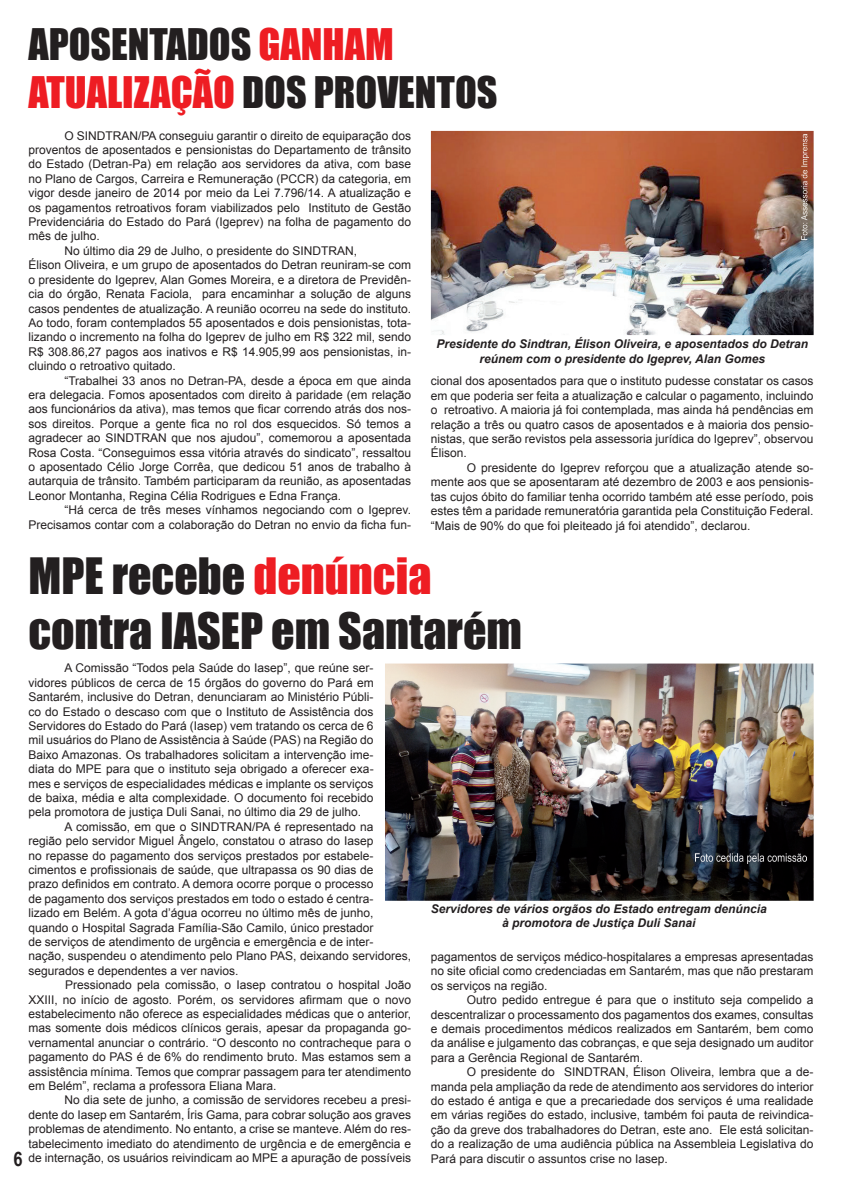
<style>
.page{position:relative;width:842px;height:1191px;background:#fff}
.page>*{position:absolute;margin:0;border:0;box-sizing:border-box;transform-origin:0 0}
.t1{font:46px/55.2px "Impact";color:#231f20}
.t2{font:40px/48px "Impact";color:#231f20}
.t3{font:700 20px "Arial Narrow";color:#231f20}
.t4{font:12px/14.4px "Arial";color:#231f20;text-align:justify}
.t5{font:italic 700 12px/14.4px "Arial";color:#231f20;text-align:center}
.s1{color:#ee1d23}
</style>
<div class="page">
<img style="left:385px;top:663px;width:429px;height:237px">
<img style="left:431px;top:131px;width:383px;height:204px">
<img style="left:695px;top:853px;width:111px;height:10px">
<img style="left:801px;top:135px;width:8px;height:105px">
<h2 class="t2" style="left:28px;top:19px;width:471px">APOSENTADOS <span class="s1">GANHAM<br>ATUALIZAÇÃO</span> DOS PROVENTOS</h2>
<p class="t4" style="left:64px;top:128px;width:348px">O SINDTRAN/PA conseguiu garantir o direito de equiparação dos</p>
<p class="t4" style="left:28px;top:143px;width:384px">proventos de aposentados e pensionistas do Departamento de trânsito</p>
<p class="t4" style="left:28px;top:157px;width:384px">do Estado (Detran-Pa) em relação aos servidores da ativa, com base</p>
<p class="t4" style="left:28px;top:172px;width:384px">no Plano de Cargos, Carreira e Remuneração (PCCR) da categoria, em</p>
<p class="t4" style="left:28px;top:186px;width:384px">vigor desde janeiro de 2014 por meio da Lei 7.796/14. A atualização e</p>
<p class="t4" style="left:28px;top:200px;width:384px">os pagamentos retroativos foram viabilizados pelo Instituto de Gestão</p>
<p class="t4" style="left:28px;top:215px;width:384px">Previdenciária do Estado do Pará (Igeprev) na folha de pagamento do</p>
<p class="t4" style="left:28px;top:229px;width:73px">mês de julho.</p>
<p class="t4" style="left:64px;top:244px;width:294px">No último dia 29 de Julho, o presidente do SINDTRAN,</p>
<p class="t4" style="left:28px;top:258px;width:384px">Élison Oliveira, e um grupo de aposentados do Detran reuniram-se com</p>
<p class="t4" style="left:28px;top:272px;width:384px">o presidente do Igeprev, Alan Gomes Moreira, e a diretora de Previdên-</p>
<p class="t4" style="left:28px;top:287px;width:384px">cia do órgão, Renata Faciola, para encaminhar a solução de alguns</p>
<p class="t4" style="left:28px;top:301px;width:384px">casos pendentes de atualização. A reunião ocorreu na sede do instituto.</p>
<p class="t4" style="left:28px;top:316px;width:384px">Ao todo, foram contemplados 55 aposentados e dois pensionistas, tota-</p>
<p class="t4" style="left:28px;top:330px;width:384px">lizando o incremento na folha do Igeprev de julho em R$ 322 mil, sendo</p>
<p class="t4" style="left:28px;top:344px;width:384px">R$ 308.86,27 pagos aos inativos e R$ 14.905,99 aos pensionistas, in-</p>
<p class="t4" style="left:28px;top:359px;width:149px">cluindo o retroativo quitado.</p>
<p class="t4" style="left:64px;top:373px;width:348px">“Trabalhei 33 anos no Detran-PA, desde a época em que ainda</p>
<p class="t4" style="left:28px;top:388px;width:384px">era delegacia. Fomos aposentados com direito à paridade (em relação</p>
<p class="t4" style="left:28px;top:402px;width:384px">aos funcionários da ativa), mas temos que ficar correndo atrás dos nos-</p>
<p class="t4" style="left:28px;top:416px;width:384px">sos direitos. Porque a gente fica no rol dos esquecidos. Só temos a</p>
<p class="t4" style="left:28px;top:431px;width:384px">agradecer ao SINDTRAN que nos ajudou”, comemorou a aposentada</p>
<p class="t4" style="left:28px;top:445px;width:384px">Rosa Costa. “Conseguimos essa vitória através do sindicato”, ressaltou</p>
<p class="t4" style="left:28px;top:460px;width:384px">o aposentado Célio Jorge Corrêa, que dedicou 51 anos de trabalho à</p>
<p class="t4" style="left:28px;top:474px;width:384px">autarquia de trânsito. Também participaram da reunião, as aposentadas</p>
<p class="t4" style="left:28px;top:488px;width:314px">Leonor Montanha, Regina Célia Rodrigues e Edna França.</p>
<p class="t4" style="left:64px;top:503px;width:348px">“Há cerca de três meses vínhamos negociando com o Igeprev.</p>
<p class="t4" style="left:28px;top:517px;width:384px">Precisamos contar com a colaboração do Detran no envio da ficha fun-</p>
<p class="t5" style="left:436px;top:337px;width:373px">Presidente do Sindtran, Élison Oliveira, e aposentados do Detran reúnem com o presidente do Igeprev, Alan Gomes</p>
<p class="t4" style="left:431px;top:374px;width:384px">cional dos aposentados para que o instituto pudesse constatar os casos em que poderia ser feita a atualização e calcular o pagamento, incluindo o retroativo. A maioria já foi contemplada, mas ainda há pendências em relação a três ou quatro casos de aposentados e à maioria dos pensio&shy;nistas, que serão revistos pela assessoria jurídica do Igeprev”, observou Élison.</p>
<p class="t4" style="left:431px;top:460px;width:384px;text-indent:36px">O presidente do Igeprev reforçou que a atualização atende so&shy;mente aos que se aposentaram até dezembro de 2003 e aos pensionis&shy;tas cujos óbito do familiar tenha ocorrido também até esse período, pois estes têm a paridade remuneratória garantida pela Constituição Federal. “Mais de 90% do que foi pleiteado já foi atendido”, declarou.</p>
<h1 class="t1" style="left:28px;top:547px;width:495px">MPE recebe <span class="s1">denúncia </span>contra IASEP em Santarém</h1>
<p class="t4" style="left:28px;top:661px;width:347px;text-indent:36px">A Comissão “Todos pela Saúde do Iasep”, que reúne ser&shy;vidores públicos de cerca de 15 órgãos do governo do Pará em Santarém, inclusive do Detran, denunciaram ao Ministério Públi&shy;co do Estado o descaso com que o Instituto de Assistência dos Servidores do Estado do Pará (Iasep) vem tratando os cerca de 6 mil usuários do Plano de Assistência à Saúde (PAS) na Região do Baixo Amazonas. Os trabalhadores solicitam a intervenção ime&shy;diata do MPE para que o instituto seja obrigado a oferecer exa&shy;mes e serviços de especialidades médicas e implante os serviços de baixa, média e alta complexidade. O documento foi recebido pela promotora de justiça Duli Sanai, no último dia 29 de julho.</p>
<p class="t4" style="left:28px;top:819px;width:384px;text-align:left;text-indent:36px">A comissão, em que o SINDTRAN/PA é representado na<br>região pelo servidor Miguel Ângelo, constatou o atraso do Iasep<br>no repasse do pagamento dos serviços prestados por estabele&shy;cimentos e profissionais de saúde, que ultrapassa os 90 dias de<br>prazo definidos em contrato. A demora ocorre porque o processo<br>de pagamento dos serviços prestados em todo o estado é centra-<br>lizado em Belém. A gota d’água ocorreu no último mês de junho, quando o Hospital Sagrada Família-São Camilo, único prestador<br>de serviços de atendimento de urgência e emergência e de inter&shy;nação, suspendeu o atendimento pelo Plano PAS, deixando servidores, segurados e dependentes a ver navios.</p>
<p class="t4" style="left:28px;top:978px;width:384px;text-indent:37px">Pressionado pela comissão, o Iasep contratou o hospital João XXIII, no início de agosto. Porém, os servidores afirmam que o novo estabelecimento não oferece as especialidades médicas que o anterior, mas somente dois médicos clínicos gerais, apesar da propaganda go&shy;vernamental anunciar o contrário. “O desconto no contracheque para o pagamento do PAS é de 6% do rendimento bruto. Mas estamos sem a assistência mínima. Temos que comprar passagem para ter atendimento em Belém”, reclama a professora Eliana Mara.</p>
<p class="t4" style="left:28px;top:1093px;width:384px;text-indent:36px">No dia sete de junho, a comissão de servidores recebeu a presi&shy;dente do Iasep em Santarém, Íris Gama, para cobrar solução aos graves problemas de atendimento. No entanto, a crise se manteve. Além do res&shy;tabelecimento imediato do atendimento de urgência e de emergência e de internação, os usuários reivindicam ao MPE a apuração de possíveis</p>
<h3 class="t3" style="left:13px;top:1143px;width:11px">6</h3>
<p class="t5" style="left:431px;top:901px;width:338px">Servidores de vários orgãos do Estado entregam denúncia à promotora de Justiça Duli Sanai</p>
<p class="t4" style="left:431px;top:949px;width:384px">pagamentos de serviços médico-hospitalares a empresas apresentadas no site oficial como credenciadas em Santarém, mas que não prestaram os serviços na região.</p>
<p class="t4" style="left:431px;top:992px;width:384px;text-indent:36px">Outro pedido entregue é para que o instituto seja compelido a descentralizar o processamento dos pagamentos dos exames, consultas e demais procedimentos médicos realizados em Santarém, bem como da análise e julgamento das cobranças, e que seja designado um auditor para a Gerência Regional de Santarém.</p>
<p class="t4" style="left:431px;top:1064px;width:384px;text-indent:36px">O presidente do SINDTRAN, Élison Oliveira, lembra que a de&shy;manda pela ampliação da rede de atendimento aos servidores do interior do estado é antiga e que a precariedade dos serviços é uma realidade em várias regiões do estado, inclusive, também foi pauta de reivindica&shy;ção da greve dos trabalhadores do Detran, este ano. Ele está solicitan&shy;do a realização de uma audiência pública na Assembleia Legislativa do Pará para discutir o assuntos crise no Iasep.</p>
</div>
